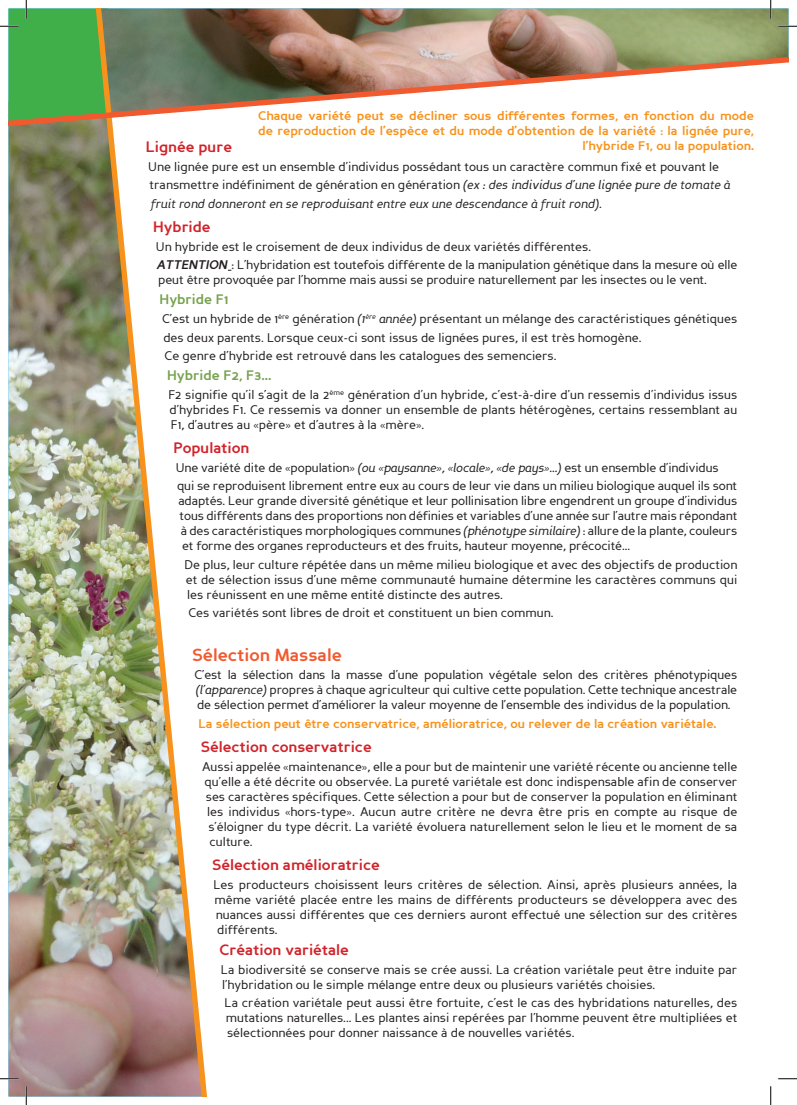
<style>
.page{position:relative;width:797px;height:1105px;background:#fff}
.page>*{position:absolute;margin:0;border:0;box-sizing:border-box;transform-origin:0 0}
.t1{font:700 17.5px "Perspective Sans";color:#f1592f}
.t2{font:700 15px "Perspective Sans";color:#d1232a}
.t3{font:700 13.75px "Perspective Sans";color:#77a34f}
.t4{font:12.5px/15px "Perspective Sans";color:#231f20;text-align:justify}
.t5{font:700 12.5px/15px "Perspective Sans";color:#f7931d;text-align:right}
.t6{font:italic 12.5px "Perspective Sans";color:#231f20}
.s1{font-style:italic}
.s2{font-style:normal}
.s3{font-weight:700;font-style:italic}
</style>
<div class="page">
<img style="left:9px;top:137px;width:76px;height:959px">
<img style="left:213px;top:9px;width:575px;height:38px">
<img style="left:85px;top:9px;width:128px;height:1087px">
<svg style="left:9px;top:47px;width:779px;height:90px"></svg>
<svg style="left:778px;top:25px;width:19px;height:2px"></svg>
<svg style="left:0;top:1078px;width:19px;height:1px"></svg>
<svg style="left:778px;top:1078px;width:19px;height:1px"></svg>
<svg style="left:0;top:0;width:110px;height:125px"></svg>
<svg style="left:25px;top:1086px;width:2px;height:19px"></svg>
<svg style="left:770px;top:0;width:1px;height:19px"></svg>
<svg style="left:770px;top:1086px;width:1px;height:19px"></svg>
<p class="t5" style="left:258px;top:109px;width:497px">Chaque variété peut se décliner sous différentes formes, en fonction du mode de reproduction de l’espèce et du mode d’obtention de la variété : la lignée pure, l’hybride F1, ou la population.</p>
<p class="t2" style="left:146px;top:138px;width:88px">Lignée pure</p>
<p class="t4" style="left:148px;top:159px;width:572px">Une lignée pure est un ensemble d’individus possédant tous un caractère commun fixé et pouvant le</p>
<p class="t4" style="left:150px;top:178px;width:582px">transmettre indéfiniment de génération en génération <span class="s1">(ex : des individus d’une lignée pure de tomate à</span></p>
<p class="t6" style="left:151px;top:196px;width:452px">fruit rond donneront en se reproduisant entre eux une descendance à fruit rond)<span class="s2">.</span></p>
<p class="t2" style="left:153px;top:218px;width:59px">Hybride</p>
<p class="t4" style="left:156px;top:239px;width:437px">Un hybride est le croisement de deux individus de deux variétés différentes.</p>
<p class="t4" style="left:157px;top:258px;width:581px"><span class="s3">ATTENTION</span> : L’hybridation est toutefois différente de la manipulation génétique dans la mesure où elle peut être provoquée par l’homme mais aussi se produire naturellement par les insectes ou le vent.</p>
<p class="t3" style="left:160px;top:292px;width:70px">Hybride F1</p>
<p class="t4" style="left:162px;top:311px;width:576px">C’est un hybride de 1<sup>ère</sup> génération <span class="s1">(1</span><sup>ère</sup> <span class="s1">année)</span> présentant un mélange des caractéristiques génétiques</p>
<p class="t4" style="left:163px;top:330px;width:479px">des deux parents. Lorsque ceux-ci sont issus de lignées pures, il est très homogène.</p>
<p class="t4" style="left:165px;top:348px;width:393px">Ce genre d’hybride est retrouvé dans les catalogues des semenciers.</p>
<p class="t3" style="left:167px;top:367px;width:106px">Hybride F2, F3...</p>
<p class="t4" style="left:168px;top:387px;width:570px">F2 signifie qu’il s’agit de la 2<sup>ème</sup> génération d’un hybride, c’est-à-dire d’un ressemis d’individus issus d’hybrides F1. Ce ressemis va donner un ensemble de plants hétérogènes, certains ressemblant au F1, d’autres au «père» et d’autres à la «mère».</p>
<p class="t2" style="left:173px;top:439px;width:78px">Population</p>
<p class="t4" style="left:176px;top:460px;width:544px">Une variété dite de «population» <span class="s1">(ou «paysanne», «locale», «de pays»...)</span> est un ensemble d’individus</p>
<p class="t4" style="left:177px;top:479px;width:561px">qui se reproduisent librement entre eux au cours de leur vie dans un milieu biologique auquel ils sont</p>
<p class="t4" style="left:178px;top:494px;width:560px">adaptés. Leur grande diversité génétique et leur pollinisation libre engendrent un groupe d’individus</p>
<p class="t4" style="left:180px;top:509px;width:559px">tous différents dans des proportions non définies et variables d’une année sur l’autre mais répondant</p>
<p class="t4" style="left:181px;top:524px;width:558px">à des caractéristiques morphologiques communes <span class="s1">(phénotype similaire)</span> : allure de la plante, couleurs</p>
<p class="t4" style="left:182px;top:539px;width:449px">et forme des organes reproducteurs et des fruits, hauteur moyenne, précocité...</p>
<p class="t4" style="left:185px;top:557px;width:554px">De plus, leur culture répétée dans un même milieu biologique et avec des objectifs de production et de sélection issus d’une même communauté humaine détermine les caractères communs qui les réunissent en une même entité distincte des autres.</p>
<p class="t4" style="left:188px;top:606px;width:366px">Ces variétés sont libres de droit et constituent un bien commun.</p>
<p class="t1" style="left:192px;top:644px;width:151px">Sélection Massale</p>
<p class="t4" style="left:195px;top:667px;width:544px">C’est la sélection dans la masse d’une population végétale selon des critères phénotypiques <span class="s1">(l’apparence)</span> propres à chaque agriculteur qui cultive cette population. Cette technique ancestrale de sélection permet d’améliorer la valeur moyenne de l’ensemble des individus de la population.</p>
<p class="t5" style="left:198px;top:716px;width:520px">La sélection peut être conservatrice, amélioratrice, ou relever de la création variétale.</p>
<p class="t2" style="left:201px;top:738px;width:172px">Sélection conservatrice</p>
<p class="t4" style="left:202px;top:759px;width:536px">Aussi appelée «maintenance», elle a pour but de maintenir une variété récente ou ancienne telle</p>
<p class="t4" style="left:205px;top:774px;width:534px">qu’elle a été décrite ou observée. La pureté variétale est donc indispensable afin de conserver</p>
<p class="t4" style="left:206px;top:789px;width:533px">ses caractères spécifiques. Cette sélection a pour but de conserver la population en éliminant</p>
<p class="t4" style="left:207px;top:804px;width:531px">les individus «hors-type». Aucun autre critère ne devra être pris en compte au risque de</p>
<p class="t4" style="left:208px;top:819px;width:530px">s’éloigner du type décrit. La variété évoluera naturellement selon le lieu et le moment de sa</p>
<p class="t4" style="left:210px;top:834px;width:45px">culture.</p>
<p class="t2" style="left:212px;top:856px;width:169px">Sélection amélioratrice</p>
<p class="t4" style="left:213px;top:877px;width:525px">Les producteurs choisissent leurs critères de sélection. Ainsi, après plusieurs années, la même variété placée entre les mains de différents producteurs se développera avec des nuances aussi différentes que ces derniers auront effectué une sélection sur des critères différents.</p>
<p class="t2" style="left:220px;top:941px;width:131px">Création variétale</p>
<p class="t4" style="left:221px;top:962px;width:518px">La biodiversité se conserve mais se crée aussi. La création variétale peut être induite par l’hybridation ou le simple mélange entre deux ou plusieurs variétés choisies.</p>
<p class="t4" style="left:225px;top:996px;width:514px">La création variétale peut aussi être fortuite, c’est le cas des hybridations naturelles, des mutations naturelles... Les plantes ainsi repérées par l’homme peuvent être multipliées et sélectionnées pour donner naissance à de nouvelles variétés.</p>
</div>
